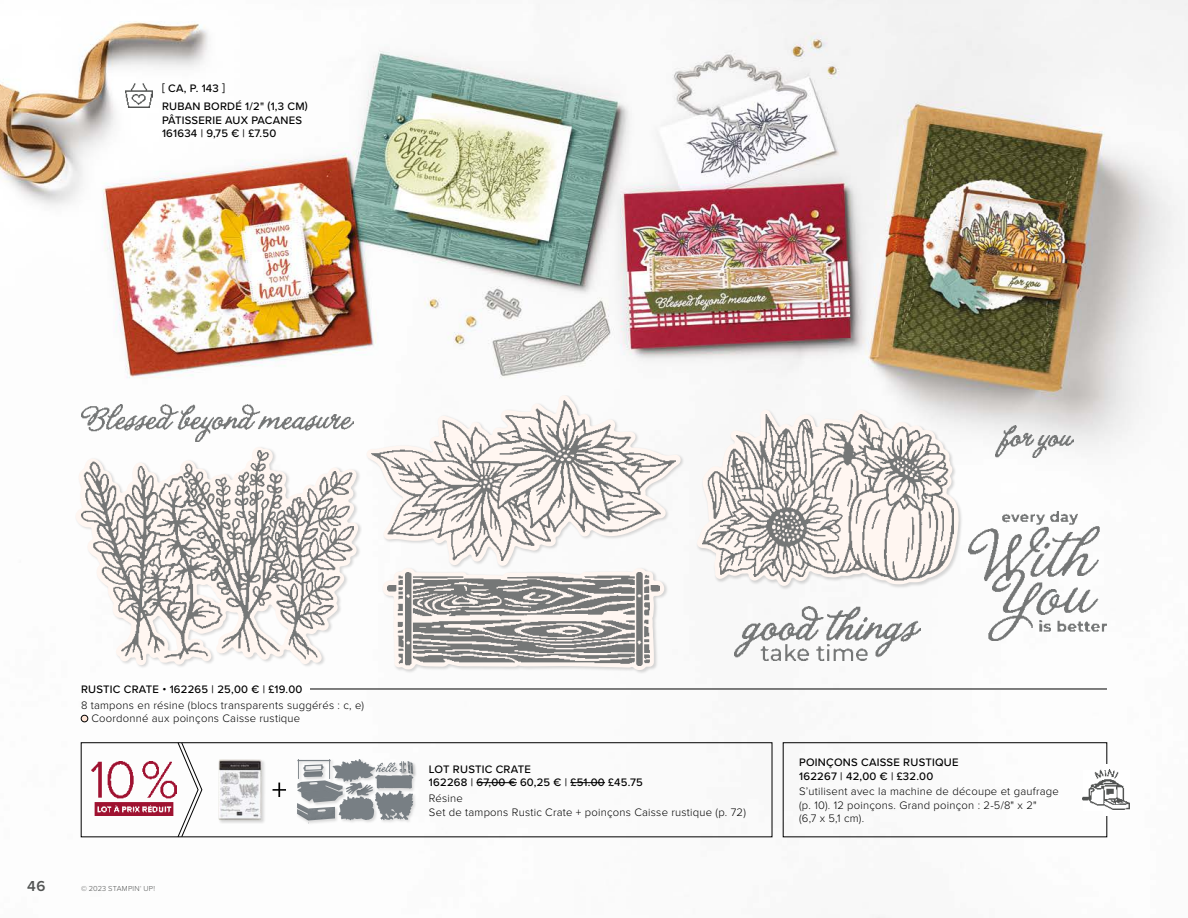
<style>
.page{position:relative;width:1188px;height:918px;background:#fff}
.page>*{position:absolute;margin:0;border:0;box-sizing:border-box;transform-origin:0 0}
.t1{font:600 15px "Proxima Nova";color:#525453}
.t2{font:300 11.25px/13.5px "Proxima Nova";letter-spacing:.02em;color:#000}
.t3{font:500 11.25px/13.5px "Proxima Nova";letter-spacing:.02em;color:#000}
.t4{font:300 7.5px "Proxima Nova";letter-spacing:.03em;color:#525453}
.s1{font-family:"Proxima Nova T";font-weight:100}
</style>
<div class="page">
<img style="left:0;top:0;width:1188px;height:918px">
<div style="left:382px;top:568px;width:286px;height:106px;background:#000;opacity:.15"></div>
<svg style="left:383px;top:570px;width:281px;height:100px"></svg>
<div style="left:696px;top:409px;width:267px;height:181px;background:#000;opacity:.15"></div>
<svg style="left:697px;top:410px;width:262px;height:176px"></svg>
<div style="left:75px;top:446px;width:287px;height:224px;background:#fdfdfd"></div>
<svg style="left:76px;top:447px;width:283px;height:218px"></svg>
<div style="left:366px;top:395px;width:319px;height:175px;background:#fafafa"></div>
<img style="left:82px;top:404px;width:272px;height:38px">
<img style="left:969px;top:511px;width:137px;height:130px">
<img style="left:735px;top:606px;width:186px;height:54px">
<img style="left:996px;top:425px;width:78px;height:33px">
<svg style="left:273px;top:783px;width:13px;height:14px"></svg>
<svg style="left:177px;top:742px;width:25px;height:93px"></svg>
<img style="left:91px;top:762px;width:86px;height:53px">
<hr style="left:477px;top:782px;width:40px;height:1px;background:#000">
<hr style="left:571px;top:782px;width:34px;height:1px;background:#000">
<hr style="left:105px;top:689px;width:1002px;height:1px;background:#000">
<div style="left:81px;top:715px;width:7px;height:7px;background:#fee4d5;border-radius:50%"></div>
<div style="left:81px;top:715px;width:7px;height:7px;border:1px solid #000;border-radius:50%"></div>
<div style="left:81px;top:685px;width:228px;height:8px;background:#fff"></div>
<img style="left:125px;top:84px;width:27px;height:24px">
<div style="left:407px;top:760px;width:10px;height:18px;background:#fbfbfb"></div>
<div style="left:409px;top:762px;width:8px;height:16px;background:#000;opacity:.15"></div>
<div style="left:407px;top:760px;width:8px;height:18px;background:#000;opacity:.15"></div>
<div style="left:296px;top:802px;width:43px;height:23px;background:#fdfdfd"></div>
<div style="left:295px;top:801px;width:42px;height:16px;background:#fff"></div>
<div style="left:295px;top:806px;width:43px;height:16px;background:#fbfbfb"></div>
<div style="left:297px;top:758px;width:38px;height:25px;background:#fdfdfd"></div>
<div style="left:374px;top:774px;width:44px;height:19px;background:#000;opacity:.15"></div>
<div style="left:374px;top:790px;width:43px;height:34px;background:#000;opacity:.15"></div>
<div style="left:332px;top:758px;width:47px;height:28px;background:#fdfdfd"></div>
<svg style="left:297px;top:759px;width:116px;height:69px"></svg>
<div style="left:218px;top:759px;width:48px;height:65px;background:#000;opacity:.15"></div>
<img style="left:218px;top:759px;width:44px;height:61px">
<img style="left:1083px;top:770px;width:46px;height:40px">
<svg style="left:1103px;top:764px;width:6px;height:6px"></svg>
<svg style="left:1103px;top:810px;width:6px;height:6px"></svg>
<img style="left:81px;top:451px;width:273px;height:208px">
<img style="left:387px;top:572px;width:272px;height:93px">
<img style="left:372px;top:400px;width:303px;height:161px">
<img style="left:702px;top:415px;width:251px;height:166px">
<p class="t3" style="left:162px;top:79px;width:147px;line-height:17.9px">[ CA, P. 143 ]<br>RUBAN BORDÉ 1/2" (1,3 CM)</p>
<p class="t3" style="left:162px;top:113px;width:142px">PÂTISSERIE AUX PACANES<br>161634 | 9,75 € | £7.50</p>
<p class="t3" style="left:81px;top:683px;width:223px">RUSTIC CRATE • 162265 | 25,00 € | £19.00</p>
<p class="t2" style="left:91px;top:697px;width:274px;text-indent:-10px">8 tampons en résine (blocs transparents suggérés : c, e)<br>Coordonné aux poinçons Caisse rustique</p>
<h1 class="t1" style="left:27px;top:875px;width:20px">46</h1>
<p class="t4" style="left:81px;top:883px;width:76px">© 2023 STAMPIN<span class="s1">'</span> UP!</p>
<p class="t3" style="left:429px;top:762px;width:215px">LOT RUSTIC CRATE<br>162268 | 67,00 € 60,25 € | £51.00 £45.75</p>
<p class="t2" style="left:429px;top:791px;width:318px">Résine<br>Set de tampons Rustic Crate + poinçons Caisse rustique (p. 72)</p>
<p class="t3" style="left:799px;top:755px;width:161px">POINÇONS CAISSE RUSTIQUE<br>162267 | 42,00 € | £32.00</p>
<p class="t2" style="left:799px;top:784px;width:261px">S’utilisent avec la machine de découpe et gaufrage (p. 10). 12 poinçons. Grand poinçon : 2-5/8" x 2"<br>(6,7 x 5,1 cm).</p>
</div>
